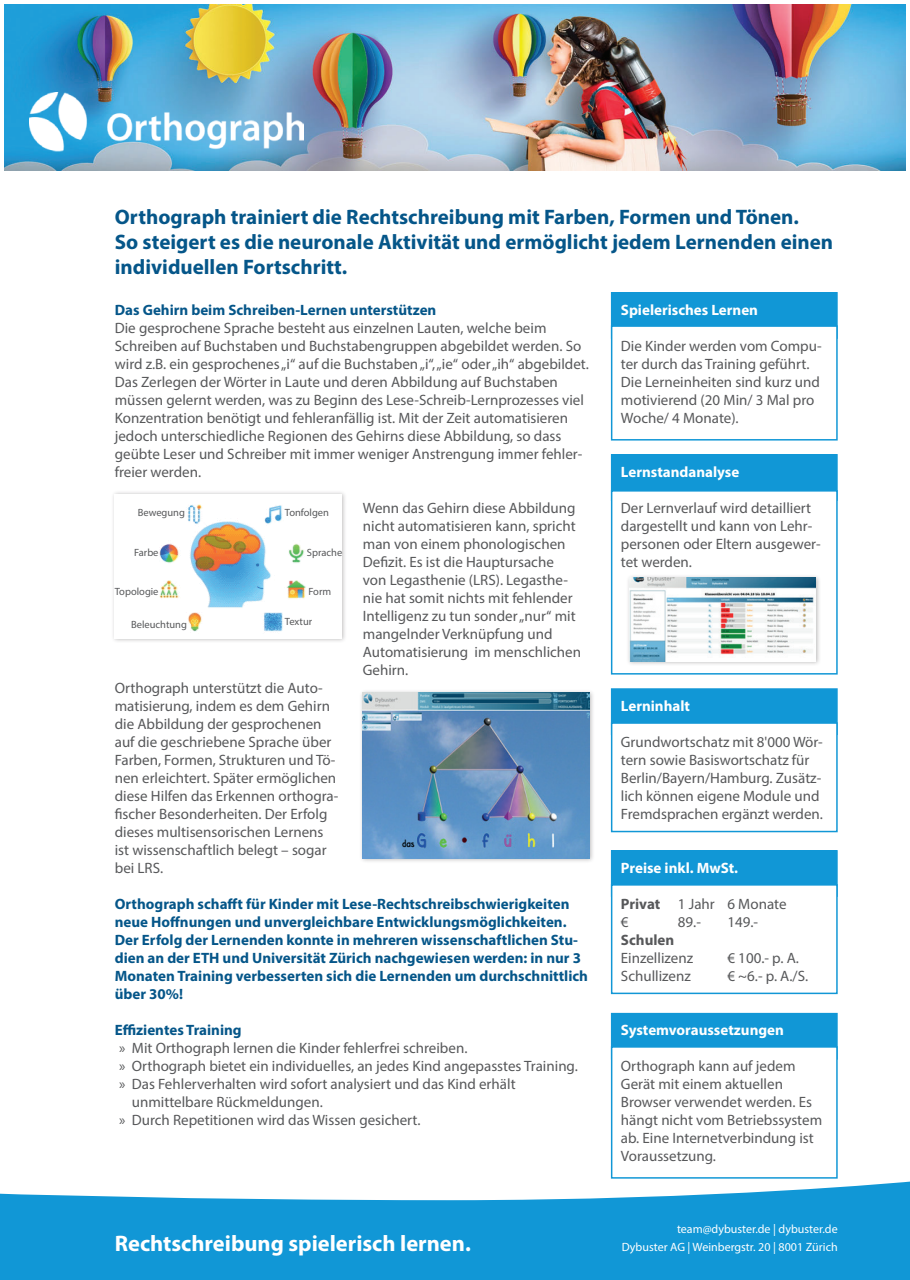
<style>
.page{position:relative;width:910px;height:1280px;background:#fff}
.page>*{position:absolute;margin:0;border:0;box-sizing:border-box;transform-origin:0 0}
.t1{font:700 22.5px "Myriad Pro";color:#fff}
.t2{font:700 21px/25.2px "Myriad Pro";color:#055689}
.t3{font:15px/18px "Myriad Pro";color:#57585a}
.t4{font:700 15px/18px "Myriad Pro";color:#055689}
.t5{font:700 15px "Myriad Pro";color:#fff}
.t6{font:700 15px "Myriad Pro";color:#57585a}
.t7{font:12px/18px "Myriad Pro";color:#fff;text-align:right}
.t8{font:10.5px "Myriad Pro";color:#57585a}
.s1{font-weight:700}
</style>
<div class="page">
<div style="left:111px;top:491px;width:236px;height:152px;background:#231f20;opacity:.3"></div>
<img style="left:115px;top:494px;width:227px;height:144px">
<img style="left:4px;top:4px;width:902px;height:166px">
<svg style="left:0;top:1181px;width:910px;height:99px;fill:#1197d6"></svg>
<img style="left:30px;top:93px;width:273px;height:60px">
<div style="left:612px;top:455px;width:225px;height:45px;background:#1197d6"></div>
<div style="left:611px;top:454px;width:227px;height:47px;border:2px solid #1197d6"></div>
<div style="left:612px;top:491px;width:225px;height:183px;background:#fff"></div>
<div style="left:611px;top:490px;width:227px;height:185px;border:2px solid #1197d6"></div>
<div style="left:626px;top:574px;width:195px;height:92px;background:#231f20;opacity:.3"></div>
<img style="left:630px;top:577px;width:186px;height:84px">
<div style="left:359px;top:689px;width:236px;height:175px;background:#231f20;opacity:.3"></div>
<img style="left:363px;top:693px;width:227px;height:165px">
<div style="left:612px;top:293px;width:225px;height:45px;background:#1197d6"></div>
<div style="left:611px;top:292px;width:227px;height:47px;border:2px solid #1197d6"></div>
<div style="left:612px;top:326px;width:225px;height:114px;background:#fff"></div>
<div style="left:611px;top:325px;width:227px;height:116px;border:2px solid #1197d6"></div>
<div style="left:612px;top:689px;width:225px;height:45px;background:#1197d6"></div>
<div style="left:611px;top:688px;width:227px;height:47px;border:2px solid #1197d6"></div>
<div style="left:612px;top:723px;width:225px;height:108px;background:#fff"></div>
<div style="left:611px;top:722px;width:227px;height:110px;border:2px solid #1197d6"></div>
<div style="left:612px;top:851px;width:225px;height:45px;background:#1197d6"></div>
<div style="left:611px;top:850px;width:227px;height:47px;border:2px solid #1197d6"></div>
<div style="left:612px;top:885px;width:225px;height:108px;background:#fff"></div>
<div style="left:611px;top:884px;width:227px;height:110px;border:2px solid #1197d6"></div>
<div style="left:612px;top:1014px;width:225px;height:45px;background:#1197d6"></div>
<div style="left:611px;top:1013px;width:227px;height:47px;border:2px solid #1197d6"></div>
<div style="left:612px;top:1047px;width:225px;height:131px;background:#fff"></div>
<div style="left:611px;top:1046px;width:227px;height:133px;border:2px solid #1197d6"></div>
<h2 class="t2" style="left:115px;top:203px;width:720px">Orthograph trainiert die Rechtschreibung mit Farben, Formen und Tönen.<br>So steigert es die neuronale Aktivität und ermöglicht jedem Lernenden einen individuellen Fortschritt.</h2>
<p class="t4" style="left:115px;top:300px;width:323px">Das Gehirn beim Schreiben-Lernen unterstützen</p>
<p class="t3" style="left:115px;top:318px;width:476px">Die gesprochene Sprache besteht aus einzelnen Lauten, welche beim Schreiben auf Buchstaben und Buchstabengruppen abgebildet werden. So wird z.B. ein gesprochenes „i“ auf die Buchstaben „i“, „ie“ oder „ih“ abgebildet.<br>Das Zerlegen der Wörter in Laute und deren Abbildung auf Buchstaben müssen gelernt werden, was zu Beginn des Lese-Schreib-Lernprozesses viel Konzentration benötigt und fehleranfällig ist. Mit der Zeit automatisieren jedoch unterschiedliche Regionen des Gehirns diese Abbildung, so dass geübte Leser und Schreiber mit immer weniger Anstrengung immer fehler&shy;freier werden.</p>
<p class="t8" style="left:285px;top:506px;width:46px">Tonfolgen</p>
<p class="t8" style="left:138px;top:506px;width:49px">Bewegung</p>
<p class="t8" style="left:134px;top:546px;width:26px">Farbe</p>
<p class="t8" style="left:115px;top:585px;width:45px">Topologie</p>
<p class="t8" style="left:131px;top:618px;width:57px">Beleuchtung</p>
<p class="t8" style="left:285px;top:615px;width:29px">Textur</p>
<p class="t8" style="left:307px;top:546px;width:37px">Sprache</p>
<p class="t8" style="left:308px;top:585px;width:24px">Form</p>
<p class="t3" style="left:115px;top:678px;width:225px">Orthograph unterstützt die Auto&shy;matisierung, indem es dem Gehirn die Abbildung der gesprochenen auf die geschriebene Sprache über<br>Farben, Formen, Strukturen und Tö&shy;nen erleichtert. Später ermöglichen diese Hilfen das Erkennen orthogra&shy;fischer Besonderheiten. Der Erfolg dieses multisensorischen Lernens ist wissenschaftlich belegt – sogar bei LRS.</p>
<p class="t3" style="left:363px;top:498px;width:220px">Wenn das Gehirn diese Abbildung nicht automatisieren kann, spricht man von einem phonologischen<br>Defizit. Es ist die Hauptursache von Legasthenie (LRS). Legasthe&shy;nie hat somit nichts mit fehlender<br>Intelligenz zu tun sonder „nur“ mit mangelnder Verknüpfung und<br>Automatisierung im menschlichen<br>Gehirn.</p>
<p class="t4" style="left:115px;top:894px;width:475px">Orthograph schafft für Kinder mit Lese-Rechtschreibschwierigkeiten neue Hoffnungen und unvergleichbare Entwicklungsmöglichkeiten.<br>Der Erfolg der Lernenden konnte in mehreren wissenschaftlichen Stu&shy;dien an der ETH und Universität Zürich nachgewiesen werden: in nur 3<br>Monaten Training verbesserten sich die Lernenden um durchschnittlich über 30%!</p>
<p class="t4" style="left:115px;top:1020px;width:128px">Effizientes Training</p>
<p class="t3" style="left:119px;top:1038px;width:350px">» Mit Orthograph lernen die Kinder fehlerfrei schreiben.</p>
<p class="t3" style="left:119px;top:1056px;width:460px">» Orthograph bietet ein individuelles, an jedes Kind angepasstes Training.</p>
<p class="t3" style="left:119px;top:1074px;width:398px">» Das Fehlerverhalten wird sofort analysiert und das Kind erhält</p>
<p class="t3" style="left:132px;top:1092px;width:193px">unmittelbare Rückmeldungen.</p>
<p class="t3" style="left:119px;top:1110px;width:303px">» Durch Repetitionen wird das Wissen gesichert.</p>
<h1 class="t1" style="left:115px;top:1228px;width:358px">Rechtschreibung spielerisch lernen.</h1>
<p class="t5" style="left:621px;top:300px;width:139px">Spielerisches Lernen</p>
<p class="t3" style="left:621px;top:336px;width:202px">Die Kinder werden vom Compu&shy;ter durch das Training geführt.<br>Die Lerneinheiten sind kurz und motivierend (20 Min/ 3 Mal pro<br>Woche/ 4 Monate).</p>
<p class="t5" style="left:621px;top:462px;width:120px">Lernstandanalyse</p>
<p class="t3" style="left:621px;top:498px;width:201px">Der Lernverlauf wird detailliert dargestellt und kann von Lehr&shy;personen oder Eltern ausgewer&shy;tet werden.</p>
<p class="t5" style="left:621px;top:696px;width:71px">Lerninhalt</p>
<p class="t3" style="left:621px;top:732px;width:204px">Grundwortschatz mit 8'000 Wör&shy;tern sowie Basiswortschatz für<br>Berlin/Bayern/Hamburg. Zusätz&shy;lich können eigene Module und<br>Fremdsprachen ergänzt werden.</p>
<p class="t5" style="left:621px;top:858px;width:119px">Preise inkl. MwSt.</p>
<p class="t3" style="left:621px;top:894px;width:167px"><span class="s1">Privat</span> 1 Jahr 6 Monate €</p>
<p class="t3" style="left:678px;top:912px;width:25px">89.-</p>
<p class="t3" style="left:727px;top:912px;width:32px">149.-</p>
<p class="t6" style="left:621px;top:930px;width:55px">Schulen</p>
<p class="t3" style="left:621px;top:948px;width:74px">Einzellizenz</p>
<p class="t3" style="left:727px;top:948px;width:73px">€ 100.- p. A.</p>
<p class="t3" style="left:621px;top:966px;width:71px">Schullizenz</p>
<p class="t3" style="left:727px;top:966px;width:82px">€ ~6.- p. A./S.</p>
<p class="t5" style="left:621px;top:1020px;width:165px">Systemvoraussetzungen</p>
<p class="t3" style="left:621px;top:1056px;width:203px">Orthograph kann auf jedem<br>Gerät mit einem aktuellen<br>Browser verwendet werden. Es hängt nicht vom Betriebssystem ab. Eine Internetverbindung ist<br>Voraussetzung.</p>
<p class="t7" style="left:622px;top:1219px;width:217px">team@dybuster.de | dybuster.de<br>Dybuster AG | Weinbergstr. 20 | 8001 Zürich</p>
</div>
